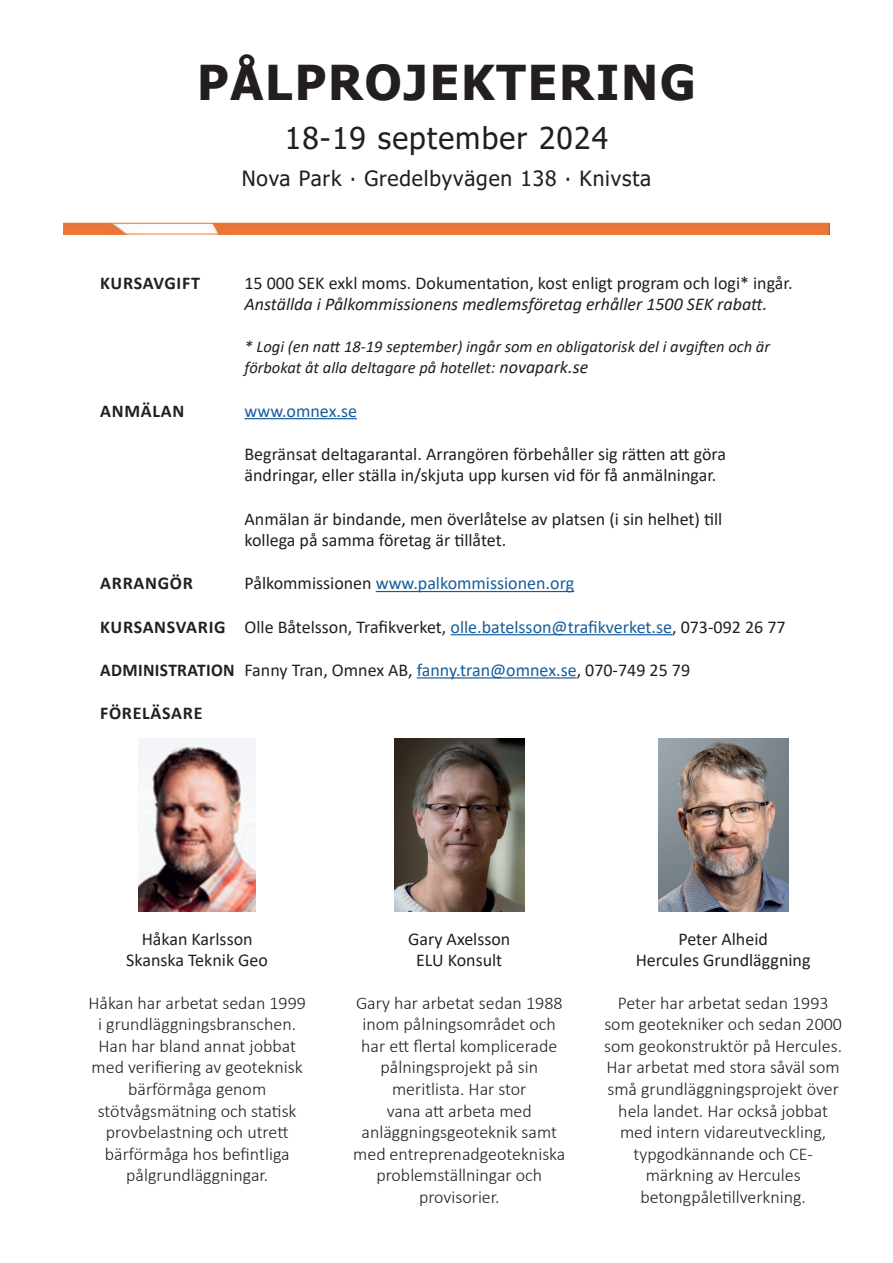
<style>
.page{position:relative;width:893px;height:1263px;background:#fff}
.page>*{position:absolute;margin:0;border:0;box-sizing:border-box;transform-origin:0 0}
.t1{font:700 48px "Tahoma";letter-spacing:.04em;color:#231f20}
.t2{font:30px "Tahoma";letter-spacing:.04em;color:#231f20}
.t3{font:21px "Tahoma";letter-spacing:.04em;color:#231f20}
.t4{font:300 18px/21.6px "Calibri";color:#231f20;text-align:center}
.t5{font:18px/21.6px "Calibri";color:#231f20;text-align:center}
.t6{font:italic 18px "Calibri";color:#231f20}
.t7{font:18px "Calibri";color:#175d9e}
.t8{font:700 18px "Calibri";letter-spacing:.04em;color:#231f20}
.t9{font:italic 16.5px/21.6px "Calibri";color:#231f20}
.s1{font-size:18px}
.s2{color:#231f20}
.s3{font-weight:700}
.s4{color:#175d9e}
</style>
<div class="page">
<hr style="left:244px;top:418px;width:113px;height:1px;background:#175d9e">
<hr style="left:376px;top:591px;width:198px;height:1px;background:#175d9e">
<hr style="left:450px;top:634px;width:222px;height:1px;background:#175d9e">
<hr style="left:417px;top:677px;width:160px;height:1px;background:#175d9e">
<img style="left:65px;top:225px;width:763px;height:7px">
<div style="left:63px;top:223px;width:767px;height:11px;border:1px solid #ef7939"></div>
<img style="left:394px;top:739px;width:130px;height:172px">
<img style="left:139px;top:739px;width:117px;height:172px">
<img style="left:658px;top:739px;width:130px;height:172px">
<h1 class="t1" style="left:197px;top:49px;width:500px">PÅLPROJEKTERING</h1>
<h2 class="t2" style="left:285px;top:117px;width:325px">18-19 september 2024</h2>
<p class="t3" style="left:242px;top:164px;width:411px">Nova Park ∙ Gredelbyvägen 138 ∙ Knivsta</p>
<p class="t8" style="left:100px;top:270px;width:101px">KURSAVGIFT</p>
<p class="t5" style="left:244px;top:272px;width:550px">15 000 SEK exkl moms. Dokumentation, kost enligt program och logi* ingår.</p>
<p class="t6" style="left:244px;top:292px;width:524px">Anställda i Pålkommissionens medlemsföretag erhåller 1500 SEK rabatt.</p>
<p class="t9" style="left:244px;top:335px;width:527px">* Logi (en natt 18-19 september) ingår som en obligatorisk del i avgiften och är förbokat åt alla deltagare på hotellet: <span class="s1">novapark.se</span></p>
<p class="t8" style="left:100px;top:398px;width:86px">ANMÄLAN</p>
<p class="t7" style="left:244px;top:398px;width:114px">www.omnex.se</p>
<p class="t5" style="left:244px;top:443px;width:483px;text-align:left">Begränsat deltagarantal. Arrangören förbehåller sig rätten att göra ändringar, eller ställa in/skjuta upp kursen vid för få anmälningar.</p>
<p class="t5" style="left:244px;top:507px;width:479px;text-align:left">Anmälan är bindande, men överlåtelse av platsen (i sin helhet) till kollega på samma företag är tillåtet.</p>
<p class="t8" style="left:100px;top:571px;width:94px">ARRANGÖR</p>
<p class="t7" style="left:244px;top:571px;width:331px"><span class="s2">Pålkommissionen</span> www.palkommissionen.org</p>
<p class="t5" style="left:100px;top:615px;width:687px"><span class="s3">KURSANSVARIG</span> Olle Båtelsson, Trafikverket, <span class="s4">olle.batelsson@trafikverket.se</span>, 073-092 26 77</p>
<p class="t5" style="left:100px;top:659px;width:591px"><span class="s3">ADMINISTRATION</span> Fanny Tran, Omnex AB, <span class="s4">fanny.tran@omnex.se</span>, 070-749 25 79</p>
<p class="t8" style="left:100px;top:700px;width:104px">FÖRELÄSARE</p>
<p class="t5" style="left:126px;top:927px;width:143px">Håkan Karlsson<br>Skanska Teknik Geo</p>
<p class="t5" style="left:636px;top:927px;width:176px">Peter Alheid<br>Hercules Grundläggning</p>
<p class="t4" style="left:88px;top:992px;width:219px">Håkan har arbetat sedan 1999 i grundläggningsbranschen.<br>Han har bland annat jobbat med verifiering av geoteknisk bärförmåga genom stötvågsmätning och statisk provbelastning och utrett bärförmåga hos befintliga pålgrundläggningar.</p>
<p class="t4" style="left:604px;top:992px;width:239px">Peter har arbetat sedan 1993 som geotekniker och sedan 2000 som geokonstruktör på Hercules.<br>Har arbetat med stora såväl som små grundläggningsprojekt över hela landet. Har också jobbat med intern vidareutveckling, typgodkännande och CE&shy;märkning av Hercules betongpåletillverkning.</p>
<p class="t5" style="left:408px;top:927px;width:104px">Gary Axelsson<br>ELU Konsult</p>
<p class="t4" style="left:353px;top:992px;width:214px">Gary har arbetat sedan 1988 inom pålningsområdet och har ett flertal komplicerade pålningsprojekt på sin meritlista. Har stor<br>vana att arbeta med anläggningsgeoteknik samt med entreprenadgeotekniska problemställningar och provisorier.</p>
</div>
